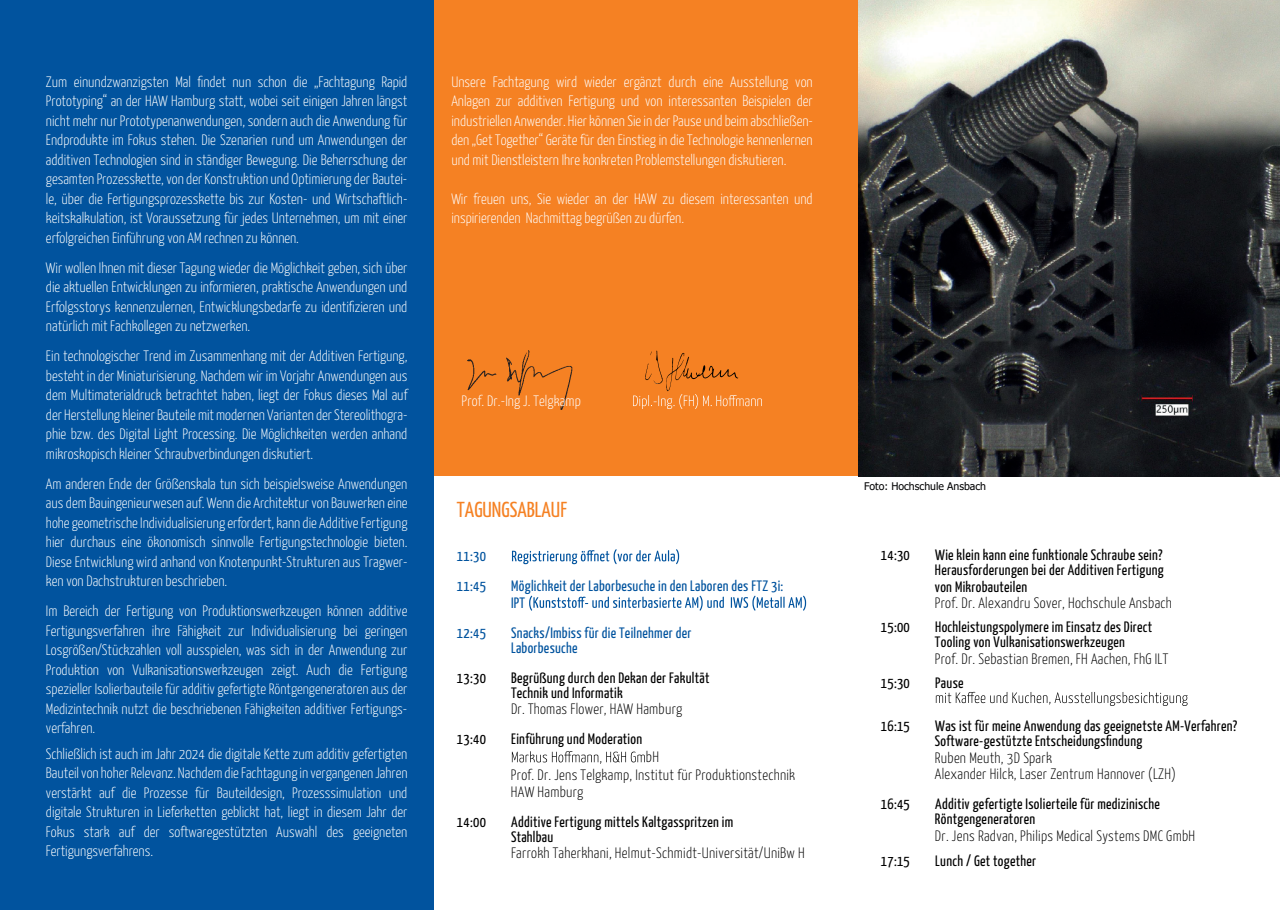
<style>
.page{position:relative;width:1280px;height:910px;background:#fff}
.page>*{position:absolute;margin:0;border:0;box-sizing:border-box;transform-origin:0 0}
.t1{font:21.6px "Yanone Kaffeesatz";color:#f58123}
.t2{font:300 15px/19.5px "Yanone Kaffeesatz";color:#fff;text-align:justify}
.t3{font:15px/15px "Yanone Kaffeesatz";letter-spacing:.02em;color:#000001}
.t4{font:300 15px/18px "Yanone Kaffeesatz";letter-spacing:.02em;color:#000001;text-align:center}
.t5{font:15px/30px "Yanone Kaffeesatz";letter-spacing:.02em;color:#01539e}
.t6{font:10.5px "Tahoma";color:#000002}
</style>
<div class="page">
<div style="left:434px;top:0;width:845px;height:910px;background:#f58123"></div>
<div style="left:0;top:0;width:434px;height:910px;background:#01539e"></div>
<img style="left:468px;top:350px;width:104px;height:60px">
<div style="left:435px;top:476px;width:844px;height:434px;background:#fff"></div>
<svg style="left:512px;top:549px;width:167px;height:15px"></svg>
<svg style="left:529px;top:596px;width:277px;height:15px"></svg>
<svg style="left:512px;top:751px;width:133px;height:13px"></svg>
<svg style="left:936px;top:692px;width:251px;height:14px"></svg>
<img style="left:858px;top:0;width:421px;height:476px">
<svg style="left:633px;top:351px;width:129px;height:58px"></svg>
<p class="t2" style="left:46px;top:71px;width:363px">Zum einundzwanzigsten Mal findet nun schon die „Fachtagung Rapid Prototyping“ an der HAW Hamburg statt, wobei seit einigen Jahren längst nicht mehr nur Prototypenanwendungen, sondern auch die Anwendung für Endprodukte im Fokus stehen. Die Szenarien rund um Anwendungen der additiven Technologien sind in ständiger Bewegung. Die Beherrschung der gesamten Prozesskette, von der Konstruktion und Optimierung der Bautei&shy;le, über die Fertigungsprozesskette bis zur Kosten- und Wirtschaftlich&shy;keitskalkulation, ist Voraussetzung für jedes Unternehmen, um mit einer erfolgreichen Einführung von AM rechnen zu können.</p>
<p class="t2" style="left:46px;top:257px;width:363px">Wir wollen Ihnen mit dieser Tagung wieder die Möglichkeit geben, sich über die aktuellen Entwicklungen zu informieren, praktische Anwendungen und Erfolgsstorys kennenzulernen, Entwicklungsbedarfe zu identifizieren und natürlich mit Fachkollegen zu netzwerken.</p>
<p class="t2" style="left:46px;top:345px;width:363px">Ein technologischer Trend im Zusammenhang mit der Additiven Fertigung, besteht in der Miniaturisierung. Nachdem wir im Vorjahr Anwendungen aus dem Multimaterialdruck betrachtet haben, liegt der Fokus dieses Mal auf der Herstellung kleinerBauteilemitmodernen Varianten derStereolithogra&shy;phie bzw. des Digital Light Processing. Die Möglichkeiten werden anhand mikroskopisch kleiner Schraubverbindungen diskutiert.</p>
<p class="t2" style="left:46px;top:473px;width:363px">Am anderen Ende der Größenskala tun sich beispielsweise Anwendungen aus dem Bauingenieurwesen auf. Wenn die Architektur von Bauwerken eine hohe geometrischeIndividualisierung erfordert,kann die AdditiveFertigung hier durchaus eine ökonomisch sinnvolle Fertigungstechnologie bieten.<br>Diese Entwicklung wird anhand von Knotenpunkt-Strukturen aus Tragwer&shy;ken von Dachstrukturen beschrieben.</p>
<p class="t2" style="left:46px;top:600px;width:363px">Im Bereich der Fertigung von Produktionswerkzeugen können additive Fertigungsverfahren ihre Fähigkeit zur Individualisierung bei geringen Losgrößen/Stückzahlen voll ausspielen, was sich in der Anwendung zur Produktion von Vulkanisationswerkzeugen zeigt. Auch die Fertigung spezieller Isolierbauteile für additiv gefertigte Röntgengeneratoren aus der Medizintechnik nutzt die beschriebenen Fähigkeiten additiver Fertigungs&shy;verfahren.</p>
<p class="t2" style="left:46px;top:743px;width:363px">Schließlich ist auch im Jahr 2024 die digitale Kette zum additiv gefertigten Bauteilvon hoherRelevanz. NachdemdieFachtagung in vergangenen Jahren verstärkt auf die Prozesse für Bauteildesign, Prozesssimulation und digitale Strukturen in Lieferketten geblickt hat, liegt in diesem Jahr der Fokus stark auf der softwaregestützten Auswahl des geeigneten Fertigungsverfahrens.</p>
<p class="t2" style="left:451px;top:71px;width:363px">Unsere Fachtagung wird wieder ergänzt durch eine Ausstellung von Anlagen zur additiven Fertigung und von interessanten Beispielen der industriellen Anwender. Hierkönnen Siein derPause und beim abschließen&shy;den „Get Together“ Geräte für den Einstieg in die Technologie kennenlernen und mit Dienstleistern Ihre konkreten Problemstellungen diskutieren.</p>
<p class="t2" style="left:451px;top:188px;width:363px">Wir freuen uns, Sie wieder an der HAW zu diesem interessanten und inspirierenden Nachmittag begrüßen zu dürfen.</p>
<p class="t2" style="left:462px;top:390px;width:121px">Prof. Dr.-Ing J. Telgkamp</p>
<h1 class="t1" style="left:457px;top:494px;width:112px">TAGUNGSABLAUF</h1>
<p class="t5" style="left:457px;top:540px;width:31px">11:30<br>11:45</p>
<p class="t5" style="left:511px;top:577px;width:274px;line-height:16.5px">Möglichkeit der Laborbesuche in den Laboren des FTZ 3i:<br>IPT</p>
<p class="t5" style="left:457px;top:617px;width:31px">12:45</p>
<p class="t5" style="left:511px;top:624px;width:182px;line-height:15px">Snacks/Imbiss für die Teilnehmer der<br>Laborbesuche</p>
<p class="t3" style="left:457px;top:669px;width:30px">13:30</p>
<p class="t3" style="left:511px;top:669px;width:200px">Begrüßung durch den Dekan der Fakultät<br>Technik und Informatik</p>
<p class="t4" style="left:511px;top:699px;width:173px">Dr. Thomas Flower, HAW Hamburg</p>
<p class="t3" style="left:457px;top:731px;width:30px">13:40</p>
<p class="t3" style="left:511px;top:731px;width:132px">Einführung und Moderation</p>
<p class="t4" style="left:511px;top:747px;width:286px">bH<br>Prof. Dr. Jens Telgkamp, Institut für Produktionstechnik</p>
<p class="t4" style="left:511px;top:782px;width:74px">HAW Hamburg</p>
<p class="t3" style="left:457px;top:813px;width:30px">14:00</p>
<p class="t3" style="left:511px;top:813px;width:224px">Additive Fertigung mittels Kaltgasspritzen im<br>Stahlbau</p>
<p class="t4" style="left:511px;top:843px;width:295px">Farrokh Taherkhani, Helmut-Schmidt-Universität/UniBw H</p>
<p class="t6" style="left:864px;top:479px;width:124px">Foto: Hochschule Ansbach</p>
<p class="t3" style="left:881px;top:547px;width:31px">14:30</p>
<p class="t3" style="left:935px;top:547px;width:230px">Wie klein kann eine funktionale Schraube sein?<br>Herausforderungen bei der Additiven Fertigung</p>
<p class="t3" style="left:935px;top:578px;width:94px">von Mikrobauteilen</p>
<p class="t4" style="left:935px;top:593px;width:239px">Prof. Dr. Alexandru Sover, Hochschule Ansbach</p>
<p class="t3" style="left:881px;top:619px;width:31px">15:00</p>
<p class="t3" style="left:935px;top:619px;width:219px">Hochleistungspolymere im Einsatz des Direct<br>Tooling von Vulkanisationswerkzeugen</p>
<p class="t4" style="left:935px;top:649px;width:235px">Prof. Dr. Sebastian Bremen, FH Aachen, FhG ILT</p>
<p class="t3" style="left:881px;top:674px;width:31px">15:30</p>
<p class="t3" style="left:935px;top:674px;width:30px">Pause</p>
<p class="t3" style="left:881px;top:718px;width:31px">16:15</p>
<p class="t3" style="left:935px;top:718px;width:304px">Was ist für meine Anwendung das geeignetste AM-Verfahren?<br>Software-gestützte Entscheidungsfindung</p>
<p class="t4" style="left:935px;top:749px;width:242px;line-height:16.5px;text-align:left">Ruben Meuth, 3D Spark<br>Alexander Hilck, Laser Zentrum Hannover (LZH)</p>
<p class="t3" style="left:881px;top:796px;width:31px">16:45</p>
<p class="t3" style="left:935px;top:796px;width:227px">Additiv gefertigte Isolierteile für medizinische<br>Röntgengeneratoren</p>
<p class="t4" style="left:935px;top:826px;width:262px">Dr. Jens Radvan, Philips Medical Systems DMC GmbH</p>
<p class="t3" style="left:881px;top:853px;width:31px">17:15</p>
<p class="t3" style="left:935px;top:853px;width:102px">Lunch / Get together</p>
</div>
